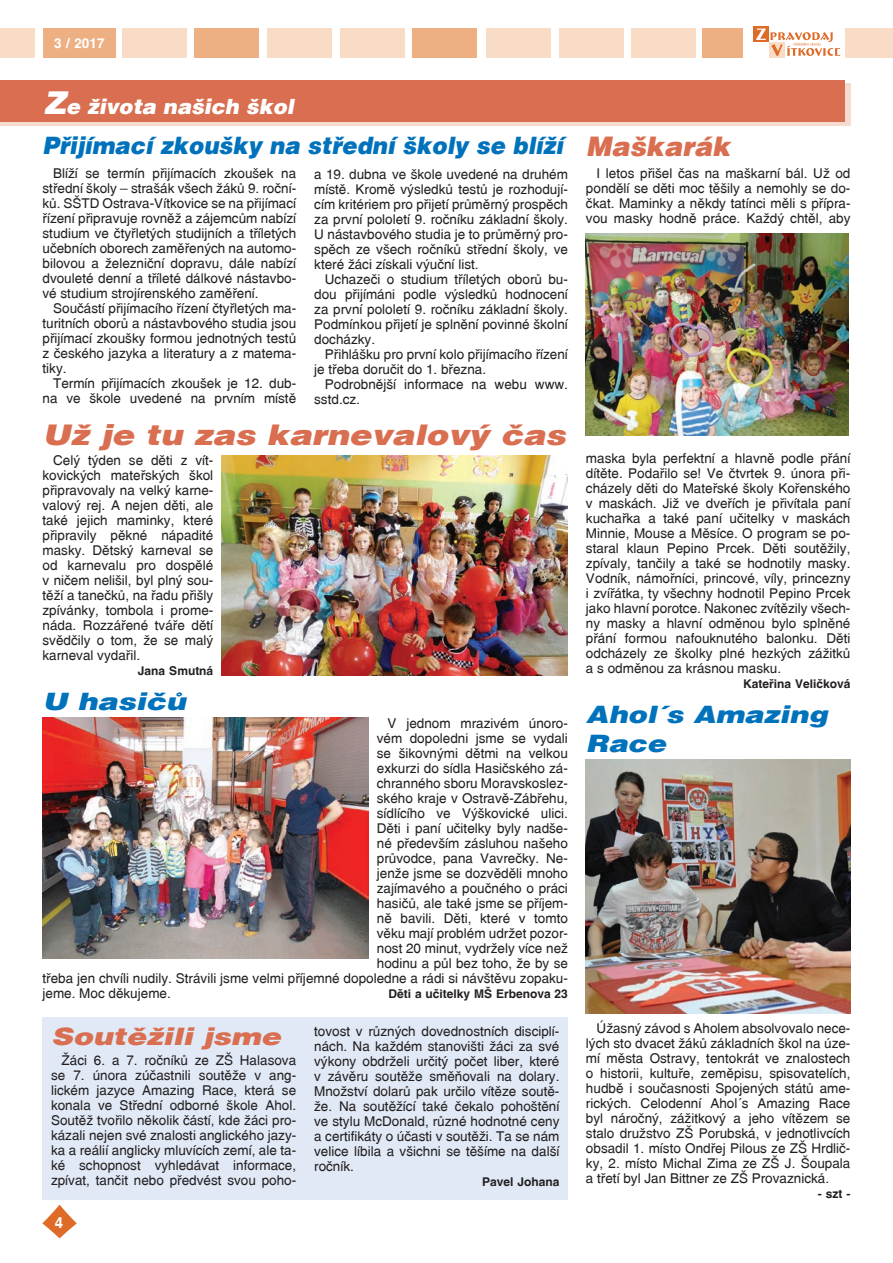
<style>
.page{position:relative;width:893px;height:1263px;background:#fff}
.page>*{position:absolute;margin:0;border:0;box-sizing:border-box;transform-origin:0 0}
.t1{font:italic 900 31.5px "Helvetica CE";color:#fff}
.t2{font:italic 900 28.5px "Switzerland";color:#d96e50;scale:1.18 1}
.t3{font:italic 900 27px "Switzerland";color:#d96e50}
.t4{font:italic 900 24px "Switzerland";color:#0072bc;scale:.95 1}
.t5{font:italic 900 24px/28.8px "Switzerland";color:#0072bc;scale:1.2 1}
.t6{font:italic 900 24px "Switzerland";color:#d96e50;scale:1.25 1}
.t7{font:italic 900 24px "Switzerland";color:#0072bc;scale:1.25 1}
.t8{font:italic 900 21px "Switzerland";color:#fff}
.t9{font:700 15px "Switzerland";color:#fff}
.t10{font:13.5px/15px "Switzerland";color:#231f20;text-align:justify}
.t11{font:700 13.5px "Switzerland";color:#fff}
.t12{font:700 12px "Switzerland";color:#231f20}
.s1{font-size:31.5px}
</style>
<div class="page">
<svg style="left:42px;top:1205px;width:35px;height:33px"></svg>
<div style="left:486px;top:28px;width:65px;height:29px;background:#f8dcc6"></div>
<div style="left:559px;top:28px;width:65px;height:29px;background:#f8dcc6"></div>
<div style="left:631px;top:28px;width:65px;height:29px;background:#f8dcc6"></div>
<div style="left:267px;top:28px;width:65px;height:29px;background:#f8dcc6"></div>
<div style="left:340px;top:28px;width:65px;height:29px;background:#f8dcc6"></div>
<div style="left:195px;top:28px;width:64px;height:29px;background:#eeaf82"></div>
<div style="left:0;top:28px;width:35px;height:30px;background:#f8dcc6"></div>
<div style="left:412px;top:28px;width:65px;height:29px;background:#eeaf82"></div>
<div style="left:702px;top:28px;width:41px;height:29px;background:#eeaf82"></div>
<div style="left:845px;top:28px;width:48px;height:29px;background:#f8dcc6"></div>
<div style="left:43px;top:28px;width:72px;height:29px;background:#eeaf82"></div>
<div style="left:122px;top:29px;width:65px;height:29px;background:#f8dcc6"></div>
<div style="left:753px;top:27px;width:16px;height:15px;background:#de6b27"></div>
<div style="left:769px;top:42px;width:15px;height:16px;background:#f8dcc6"></div>
<svg style="left:756px;top:28px;width:84px;height:28px"></svg>
<div style="left:0;top:83px;width:850px;height:43px;background:#f6dccf"></div>
<div style="left:0;top:81px;width:844px;height:41px;background:#d96e50"></div>
<img style="left:222px;top:456px;width:346px;height:219px">
<img style="left:43px;top:718px;width:325px;height:240px">
<div style="left:43px;top:1017px;width:525px;height:182px;background:#e1e9f6"></div>
<img style="left:586px;top:234px;width:263px;height:201px">
<img style="left:586px;top:759px;width:264px;height:254px">
<p class="t11" style="left:54px;top:35px;width:52px">3 / 2017</p>
<h1 class="t1" style="left:44px;top:83px;width:19px">V</h1>
<h3 class="t8" style="left:43px;top:94px;width:252px"><span class="s1">Z</span>e života našich škol</h3>
<h3 class="t4" style="left:43px;top:131px;width:549px">Přijímací zkoušky na střední školy se blíží</h3>
<p class="t10" style="left:43px;top:166px;width:255px;text-indent:11px">Blíží se termín přijímacích zkoušek na střední školy – strašák všech žáků 9. roční&shy;ků. SŠTD Ostrava-Vítkovice se na přijímací řízení připravuje rovněž a zájemcům nabízí studium ve čtyřletých studijních a tříletých učebních oborech zaměřených na automo&shy;bilovou a železniční dopravu, dále nabízí dvouleté denní a tříleté dálkové nástavbo&shy;vé studium strojírenského zaměření.</p>
<p class="t10" style="left:43px;top:301px;width:255px;text-indent:11px">Součástí přijímacího řízení čtyřletých ma&shy;turitních oborů a nástavbového studia jsou přijímací zkoušky formou jednotných testů z českého jazyka a literatury a z matema&shy;tiky.</p>
<p class="t10" style="left:43px;top:376px;width:255px;text-align:right">Termín přijímacích zkoušek je 12. dub&shy;na ve škole uvedené na prvním místě</p>
<p class="t10" style="left:314px;top:166px;width:255px">a 19. dubna ve škole uvedené na druhém místě. Kromě výsledků testů je rozhodují&shy;cím kritériem pro přijetí průměrný prospěch za první pololetí 9. ročníku základní školy.<br>U nástavbového studia je to průměrný pro&shy;spěch ze všech ročníků střední školy, ve které žáci získali výuční list.</p>
<p class="t10" style="left:314px;top:271px;width:255px;text-indent:11px">Uchazeči o studium tříletých oborů bu&shy;dou přijímáni podle výsledků hodnocení za první pololetí 9. ročníku základní školy.<br>Podmínkou přijetí je splnění povinné školní docházky.</p>
<p class="t10" style="left:314px;top:346px;width:255px;text-indent:11px">Přihlášku pro první kolo přijímacího řízení je třeba doručit do 1. března.</p>
<p class="t10" style="left:314px;top:376px;width:255px;text-indent:11px">Podrobnější informace na webu www. sstd.cz.</p>
<h2 class="t2" style="left:43px;top:418px;width:445px">Už je tu zas karnevalový čas</h2>
<p class="t10" style="left:43px;top:453px;width:172px;text-indent:11px">Celý týden se děti z vít&shy;kovických mateřských škol připravovaly na velký karne&shy;valový rej. A nejen děti, ale také jejich maminky, které připravily pěkné nápadité masky. Dětský karneval se od karnevalu pro dospělé v ničem nelišil, byl plný sou&shy;těží a tanečků, na řadu přišly zpívánky, tombola i prome&shy;náda. Rozzářené tváře dětí svědčily o tom, že se malý karneval vydařil.</p>
<p class="t12" style="left:138px;top:664px;width:77px">Jana Smutná</p>
<h3 class="t7" style="left:43px;top:687px;width:116px">U hasičů</h3>
<p class="t10" style="left:387px;top:716px;width:182px">V jednom mrazivém únoro-</p>
<p class="t10" style="left:377px;top:731px;width:193px">vém dopoledni jsme se vydali</p>
<p class="t10" style="left:377px;top:746px;width:193px">se šikovnými dětmi na velkou</p>
<p class="t10" style="left:377px;top:761px;width:193px">exkurzi do sídla Hasičského zá-</p>
<p class="t10" style="left:377px;top:776px;width:193px">chranného sboru Moravskoslez-</p>
<p class="t10" style="left:377px;top:791px;width:193px">ského kraje v Ostravě-Zábřehu,</p>
<p class="t10" style="left:377px;top:806px;width:193px">sídlícího ve Výškovické ulici.</p>
<p class="t10" style="left:377px;top:821px;width:193px">Děti i paní učitelky byly nadše-</p>
<p class="t10" style="left:377px;top:836px;width:193px">né především zásluhou našeho</p>
<p class="t10" style="left:377px;top:851px;width:193px">průvodce, pana Vavrečky. Ne-</p>
<p class="t10" style="left:377px;top:866px;width:193px">jenže jsme se dozvěděli mnoho</p>
<p class="t10" style="left:377px;top:881px;width:193px">zajímavého a poučného o práci</p>
<p class="t10" style="left:377px;top:896px;width:193px">hasičů, ale také jsme se příjem-</p>
<p class="t10" style="left:377px;top:911px;width:193px">ně bavili. Děti, které v tomto</p>
<p class="t10" style="left:377px;top:926px;width:193px">věku mají problém udržet pozor-</p>
<p class="t10" style="left:377px;top:941px;width:193px">nost 20 minut, vydržely více než</p>
<p class="t10" style="left:377px;top:956px;width:193px">hodinu a půl bez toho, že by se</p>
<p class="t10" style="left:43px;top:971px;width:527px">třeba jen chvíli nudily. Strávili jsme velmi příjemné dopoledne a rádi si návštěvu zopaku-</p>
<p class="t10" style="left:43px;top:986px;width:130px">jeme. Moc děkujeme.</p>
<p class="t12" style="left:389px;top:986px;width:181px">Děti a učitelky MŠ Erbenova 23</p>
<h3 class="t6" style="left:51px;top:1022px;width:185px">Soutěžili jsme</h3>
<p class="t10" style="left:51px;top:1052px;width:247px;text-indent:11px">Žáci 6. a 7. ročníků ze ZŠ Halasova se 7. února zúčastnili soutěže v ang&shy;lickém jazyce Amazing Race, která se konala ve Střední odborné škole Ahol.<br>Soutěž tvořilo několik částí, kde žáci pro&shy;kázali nejen své znalosti anglického jazy&shy;ka a reálií anglicky mluvících zemí, ale ta&shy;ké schopnost vyhledávat informace, zpívat, tančit nebo předvést svou poho-</p>
<p class="t10" style="left:314px;top:1024px;width:247px">tovost v různých dovednostních disciplí&shy;nách. Na každém stanovišti žáci za své výkony obdrželi určitý počet liber, které v závěru soutěže směňovali na dolary.<br>Množství dolarů pak určilo vítěze soutě&shy;že. Na soutěžící také čekalo pohoštění ve stylu McDonald, různé hodnotné ceny a certifikáty o účasti v soutěži. Ta se nám velice líbila a všichni se těšíme na další ročník.</p>
<p class="t12" style="left:482px;top:1174px;width:79px">Pavel Johana</p>
<p class="t9" style="left:55px;top:1213px;width:10px">4</p>
<h3 class="t3" style="left:586px;top:130px;width:146px">Maškarák</h3>
<p class="t10" style="left:586px;top:166px;width:266px;text-indent:11px">I letos přišel čas na maškarní bál. Už od pondělí se děti moc těšily a nemohly se do&shy;čkat. Maminky a někdy tatínci měli s přípra&shy;vou masky hodně práce. Každý chtěl, aby</p>
<p class="t10" style="left:586px;top:451px;width:266px">maska byla perfektní a hlavně podle přání dítěte. Podařilo se! Ve čtvrtek 9. února při&shy;cházely děti do Mateřské školy Kořenského v maskách. Již ve dveřích je přivítala paní kuchařka a také paní učitelky v maskách Minnie, Mouse a Měsíce. O program se po&shy;staral klaun Pepino Prcek. Děti soutěžily, zpívaly, tančily a také se hodnotily masky.<br>Vodník, námořníci, princové, víly, princezny i zvířátka, ty všechny hodnotil Pepino Prcek jako hlavní porotce. Nakonec zvítězily všech&shy;ny masky a hlavní odměnou bylo splněné přání formou nafouknutého balonku. Děti odcházely ze školky plné hezkých zážitků a s odměnou za krásnou masku.</p>
<p class="t12" style="left:743px;top:677px;width:109px">Kateřina Veličková</p>
<h3 class="t5" style="left:586px;top:701px;width:203px">Ahol´s Amazing<br>Race</h3>
<p class="t10" style="left:586px;top:1021px;width:266px;text-indent:11px">Úžasný závod s Aholem absolvovalo nece&shy;lých sto dvacet žáků základních škol na úze&shy;mí města Ostravy, tentokrát ve znalostech o historii, kultuře, zeměpisu, spisovatelích, hudbě i současnosti Spojených států ame&shy;rických. Celodenní Ahol´s Amazing Race byl náročný, zážitkový a jeho vítězem se stalo družstvo ZŠ Porubská, v jednotlivcích obsadil 1. místo Ondřej Pilous ze ZŠ Hrdlič&shy;ky, 2. místo Michal Zima ze ZŠ J. Šoupala a třetí byl Jan Bittner ze ZŠ Provaznická.</p>
<p class="t12" style="left:818px;top:1187px;width:34px">- szt -</p>
</div>
